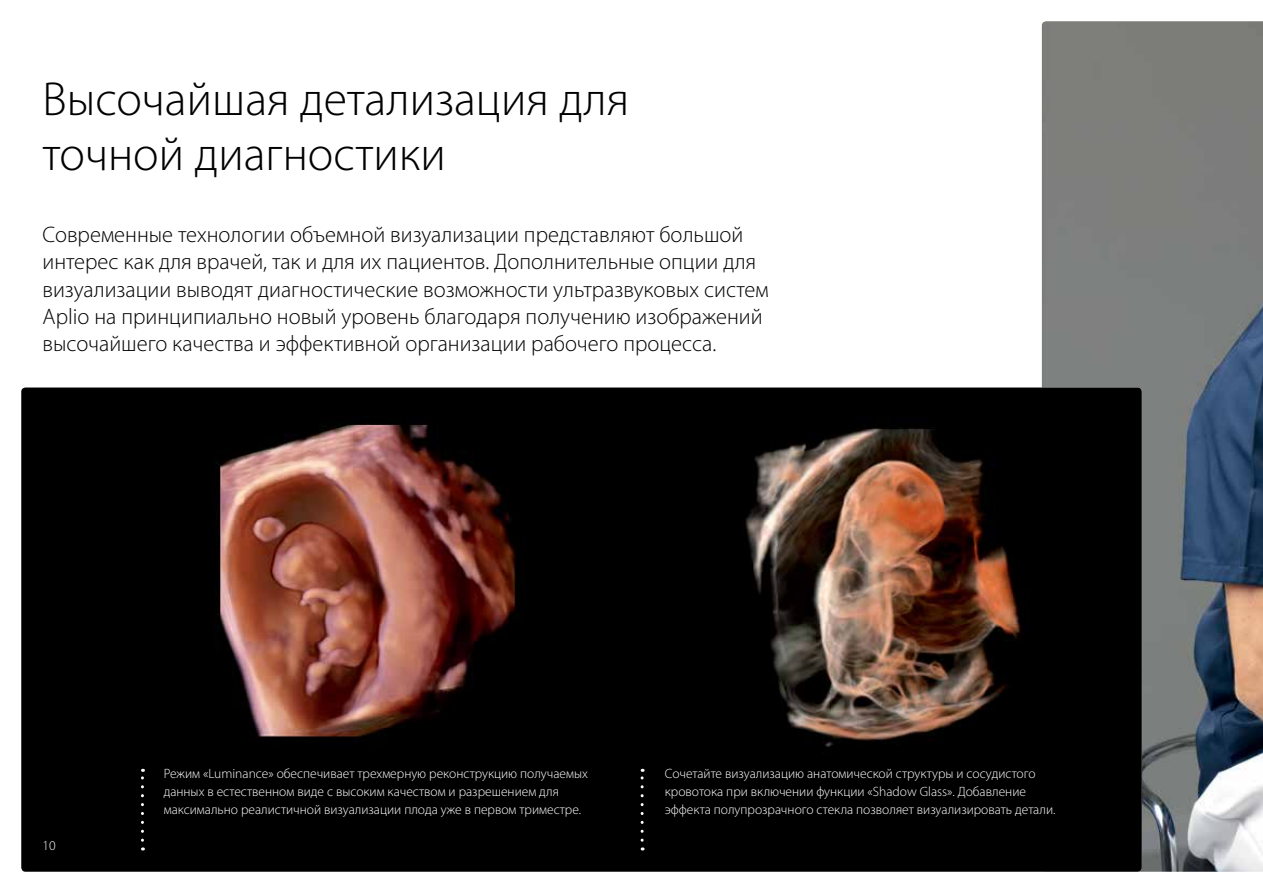
<style>
.page{position:relative;width:1263px;height:893px;background:#fff}
.page>*{position:absolute;margin:0;border:0;box-sizing:border-box;transform-origin:0 0}
.t1{font:300 48px/54.4px "Myriad Pro";color:#000}
.t2{font:300 22.5px/27.3px "Myriad Pro";color:#000}
.t3{font:300 13.5px/18.1px "Myriad Pro";color:#fff}
</style>
<div class="page">
<img style="left:1042px;top:21px;width:221px;height:851px">
<div style="left:21px;top:387px;width:1121px;height:485px;background:#000"></div>
<img style="left:165px;top:401px;width:416px;height:354px">
<img style="left:704px;top:401px;width:357px;height:354px">
<svg style="left:641px;top:769px;width:3px;height:71px"></svg>
<svg style="left:141px;top:769px;width:3px;height:71px"></svg>
<h1 class="t1" style="left:43px;top:71px;width:588px">Высочайшая детализация для точной диагностики</h1>
<p class="t2" style="left:43px;top:221px;width:728px">Современные технологии объемной визуализации представляют большой интерес как для врачей, так и для их пациентов. Дополнительные опции для визуализации выводят диагностические возможности ультразвуковых систем Aplio на принципиально новый уровень благодаря получению изображений высочайшего качества и эффективной организации рабочего процесса.</p>
<p class="t3" style="left:43px;top:837px;width:15px">10</p>
<p class="t3" style="left:164px;top:764px;width:426px">Режим «Luminance» обеспечивает трехмерную реконструкцию получаемых данных в естественном виде с высоким качеством и разрешением для максимально реалистичной визуализации плода уже в первом триместре.</p>
<p class="t3" style="left:665px;top:764px;width:392px">Сочетайте визуализацию анатомической структуры и сосудистого кровотока при включении функции «Shadow Glass». Добавление эффекта полупрозрачного стекла позволяет визуализировать детали.</p>
</div>
